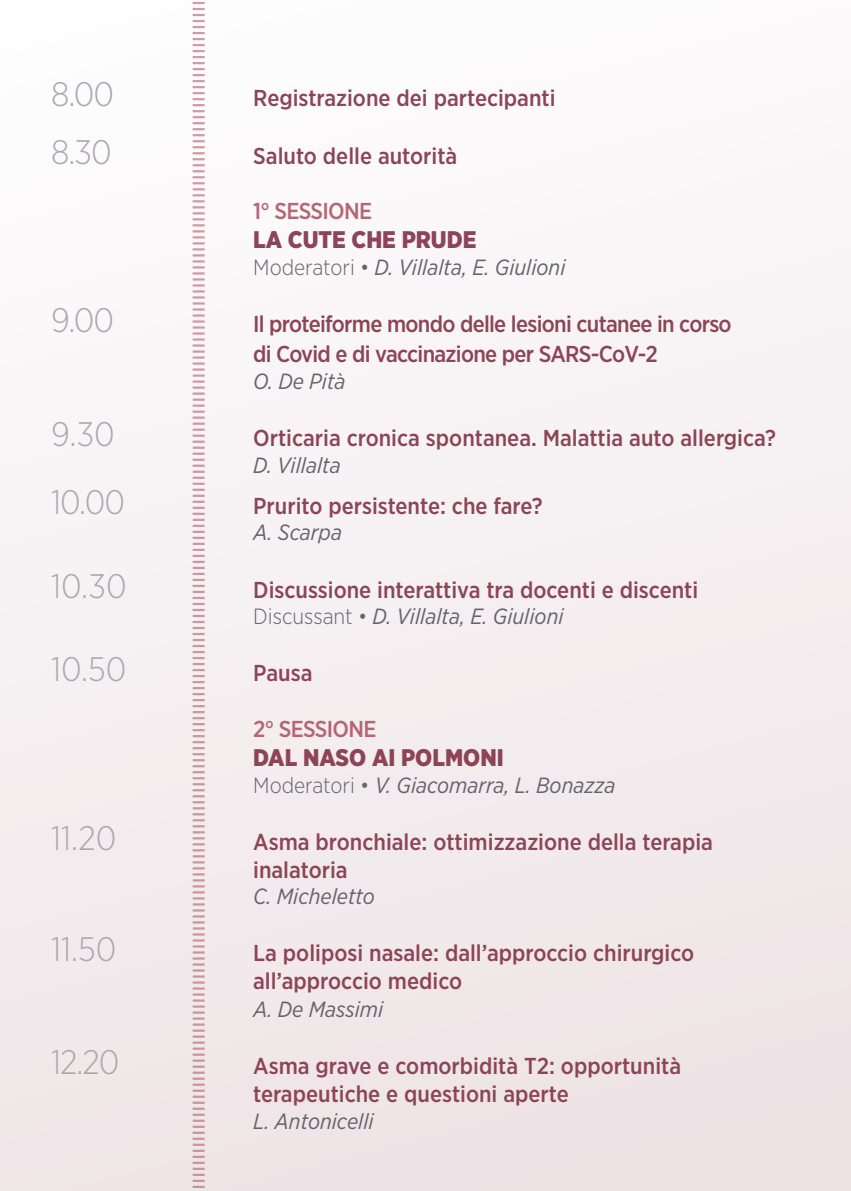
<style>
.page{position:relative;width:851px;height:1191px;background:#fff}
.page>*{position:absolute;margin:0;border:0;box-sizing:border-box;transform-origin:0 0}
.t1{font:300 34px "Gotham Narrow";color:#aca8af}
.t2{font:900 24px "Gotham Narrow";color:#8c4456}
.t3{font:500 23px/27.8px "Gotham Narrow";color:#8c4456}
.t4{font:500 23px/30.2px "Gotham Narrow";letter-spacing:-.03em;color:#8c4456}
.t5{font:500 23px "Gotham Narrow";letter-spacing:-.03em;color:#b56576}
.t6{font:italic 22px "Gotham Narrow";color:#64636e}
.s1{font-weight:300;font-style:normal}
</style>
<div class="page">
<div style="left:0;top:0;width:850px;height:1191px;background:#f5f0f1"></div>
<svg style="left:190px;top:0;width:17px;height:1191px"></svg>
<h1 class="t1" style="left:51px;top:74px;width:65px">8.00</h1>
<p class="t3" style="left:253px;top:84px;width:304px">Registrazione dei partecipanti</p>
<h1 class="t1" style="left:51px;top:131px;width:62px">8.30</h1>
<p class="t3" style="left:253px;top:141px;width:206px">Saluto delle autorità</p>
<p class="t5" style="left:253px;top:197px;width:120px">1° SESSIONE</p>
<p class="t2" style="left:253px;top:224px;width:225px">LA CUTE CHE PRUDE</p>
<p class="t6" style="left:253px;top:253px;width:314px"><span class="s1">Moderatori •</span> D. Villalta, E. Giulioni</p>
<h1 class="t1" style="left:51px;top:299px;width:65px">9.00</h1>
<p class="t4" style="left:253px;top:308px;width:480px">Il proteiforme mondo delle lesioni cutanee in corso di Covid e di vaccinazione per SARS-CoV-2</p>
<p class="t6" style="left:253px;top:367px;width:94px">O. De Pità</p>
<h1 class="t1" style="left:51px;top:413px;width:65px">9.30</h1>
<p class="t3" style="left:253px;top:424px;width:524px">Orticaria cronica spontanea. Malattia auto allergica?</p>
<p class="t6" style="left:253px;top:451px;width:89px">D. Villalta</p>
<h1 class="t1" style="left:51px;top:481px;width:75px">10.00</h1>
<p class="t3" style="left:253px;top:491px;width:291px">Prurito persistente: che fare?</p>
<p class="t6" style="left:253px;top:519px;width:90px">A. Scarpa</p>
<h1 class="t1" style="left:51px;top:565px;width:77px">10.30</h1>
<p class="t3" style="left:253px;top:575px;width:446px">Discussione interattiva tra docenti e discenti</p>
<p class="t6" style="left:253px;top:603px;width:312px"><span class="s1">Discussant •</span> D. Villalta, E. Giulioni</p>
<h1 class="t1" style="left:51px;top:648px;width:77px">10.50</h1>
<p class="t3" style="left:253px;top:659px;width:61px">Pausa</p>
<p class="t5" style="left:253px;top:714px;width:125px">2° SESSIONE</p>
<p class="t2" style="left:253px;top:741px;width:252px">DAL NASO AI POLMONI</p>
<p class="t6" style="left:253px;top:771px;width:364px"><span class="s1">Moderatori •</span> V. Giacomarra, L. Bonazza</p>
<h1 class="t1" style="left:51px;top:817px;width:67px">11.20</h1>
<p class="t3" style="left:253px;top:827px;width:461px">Asma bronchiale: ottimizzazione della terapia inalatoria</p>
<p class="t6" style="left:253px;top:882px;width:123px">C. Micheletto</p>
<h1 class="t1" style="left:51px;top:928px;width:67px">11.50</h1>
<p class="t3" style="left:253px;top:939px;width:442px">La poliposi nasale: dall’approccio chirurgico all’approccio medico</p>
<p class="t6" style="left:253px;top:995px;width:131px">A. De Massimi</p>
<h1 class="t1" style="left:51px;top:1041px;width:70px">12.20</h1>
<p class="t3" style="left:253px;top:1052px;width:429px">Asma grave e comorbidità T2: opportunità terapeutiche e questioni aperte</p>
<p class="t6" style="left:253px;top:1107px;width:122px">L. Antonicelli</p>
</div>
